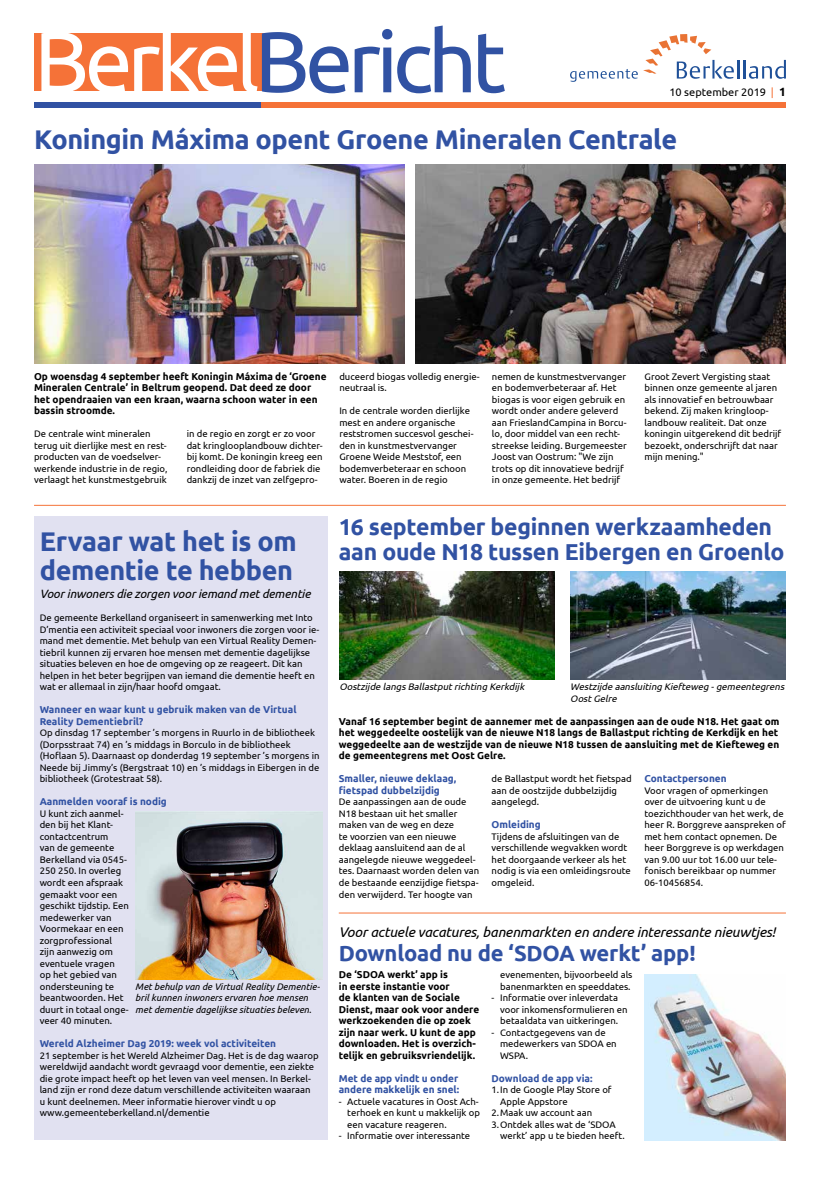
<style>
.page{position:relative;width:820px;height:1177px;background:#fff}
.page>*{position:absolute;margin:0;border:0;box-sizing:border-box;transform-origin:0 0}
.t1{font:86px "Ubuntu";letter-spacing:-.06em;color:#3152a3}
.t2{font:700 27px/29px "Ubuntu";letter-spacing:-.015em;color:#3152a3}
.t3{font:700 23px/25px "Ubuntu";letter-spacing:-.01em;color:#3152a3}
.t4{font:700 22px "Ubuntu";letter-spacing:-.01em;color:#3152a3}
.t5{font:italic 14px "Ubuntu";letter-spacing:-.01em;color:#000}
.t6{font:italic 12px "Ubuntu";letter-spacing:-.01em;color:#000}
.t7{font:11px "Ubuntu";color:#000}
.t8{font:700 10px/11.5px "Ubuntu";color:#000}
.t9{font:700 10px/11.5px "Ubuntu";color:#3152a3}
.t10{font:9.5px/11.5px "Ubuntu";color:#000}
.t11{font:italic 9.5px/11.5px "Ubuntu";color:#000}
.t12{font:italic 9.5px/11.5px "Ubuntu";color:#000}
.s1{color:#fff}
.s2{color:#f57238}
.s3{font-weight:700;font-size:12px}
</style>
<div class="page">
<svg style="left:570px;top:69px;width:67px;height:13px"></svg>
<svg style="left:643px;top:34px;width:142px;height:45px"></svg>
<div style="left:34px;top:33px;width:230px;height:58px;background:#f57238"></div>
<div style="left:34px;top:102px;width:227px;height:6px;background:#3152a3"></div>
<div style="left:261px;top:102px;width:524px;height:6px;background:#f57238"></div>
<div style="left:34px;top:516px;width:294px;height:624px;background:#e1e1f1"></div>
<img style="left:34px;top:164px;width:370px;height:199px">
<img style="left:415px;top:164px;width:370px;height:199px">
<hr style="left:34px;top:505px;width:751px;height:1px;background:#f57238">
<hr style="left:338px;top:912px;width:447px;height:1px;background:#f57238">
<img style="left:339px;top:571px;width:215px;height:108px">
<img style="left:570px;top:571px;width:215px;height:108px">
<img style="left:644px;top:974px;width:141px;height:166px">
<img style="left:135px;top:811px;width:187px;height:168px">
<h1 class="t1" style="left:34px;top:10px;width:473px"><span class="s1">Berkel</span>Bericht</h1>
<p class="t7" style="left:669px;top:86px;width:118px">10 september 2019 <span class="s2">|</span> <span class="s3">1</span></p>
<h2 class="t2" style="left:34px;top:124px;width:644px">Koningin Máxima opent Groene Mineralen Centrale</h2>
<p class="t8" style="left:34px;top:370px;width:294px">Op woensdag 4 september heeft Koningin Máxima de ‘Groene Mineralen Centrale’ in Beltrum geopend. Dat deed ze door het opendraaien van een kraan, waarna schoon water in een bassin stroomde.</p>
<p class="t10" style="left:34px;top:428px;width:135px">De centrale wint mineralen terug uit dierlijke mest en rest&shy;producten van de voedselver&shy;werkende industrie in de regio, verlaagt het kunstmestgebruik</p>
<p class="t10" style="left:187px;top:428px;width:137px">in de regio en zorgt er zo voor dat kringlooplandbouw dichter&shy;bij komt. De koningin kreeg een rondleiding door de fabriek die dankzij de inzet van zelfgepro-</p>
<p class="t10" style="left:339px;top:370px;width:142px">duceerd biogas volledig energie&shy;neutraal is.</p>
<p class="t10" style="left:339px;top:405px;width:136px">In de centrale worden dierlijke mest en andere organische reststromen succesvol geschei&shy;den in kunstmestvervanger<br>Groene Weide Meststof, een bodemverbeteraar en schoon water. Boeren in de regio</p>
<p class="t10" style="left:492px;top:370px;width:136px">nemen de kunstmestvervanger en bodemverbeteraar af. Het biogas is voor eigen gebruik en wordt onder andere geleverd aan FrieslandCampina in Borcu&shy;lo, door middel van een recht&shy;streekse leiding. Burgemeester<br>Joost van Oostrum: "We zijn trots op dit innovatieve bedrijf in onze gemeente. Het bedrijf</p>
<p class="t10" style="left:644px;top:370px;width:138px">Groot Zevert Vergisting staat binnen onze gemeente al jaren als innovatief en betrouwbaar bekend. Zij maken kringloop&shy;landbouw realiteit. Dat onze koningin uitgerekend dit bedrijf bezoekt, onderschrijft dat naar mijn mening."</p>
<h2 class="t2" style="left:40px;top:526px;width:258px">Ervaar wat het is om dementie te hebben</h2>
<p class="t6" style="left:40px;top:586px;width:272px">Voor inwoners die zorgen voor iemand met dementie</p>
<p class="t10" style="left:40px;top:612px;width:281px">De gemeente Berkelland organiseert in samenwerking met Into D’mentia een activiteit speciaal voor inwoners die zorgen voor ie&shy;mand met dementie. Met behulp van een Virtual Reality Demen&shy;tiebril kunnen zij ervaren hoe mensen met dementie dagelijkse situaties beleven en hoe de omgeving op ze reageert. Dit kan helpen in het beter begrijpen van iemand die dementie heeft en wat er allemaal in zijn/haar hoofd omgaat.</p>
<p class="t9" style="left:40px;top:704px;width:258px">Wanneer en waar kunt u gebruik maken van de Virtual<br>Reality Dementiebril?</p>
<p class="t10" style="left:40px;top:727px;width:281px">Op dinsdag 17 september ’s morgens in Ruurlo in de bibliotheek (Dorpsstraat 74) en ’s middags in Borculo in de bibliotheek (Hoflaan 5). Daarnaast op donderdag 19 september ’s morgens in Neede bij Jimmy’s (Bergstraat 10) en ’s middags in Eibergen in de bibliotheek (Grotestraat 58).</p>
<p class="t9" style="left:40px;top:796px;width:129px">Aanmelden vooraf is nodig</p>
<p class="t10" style="left:40px;top:807px;width:91px">U kunt zich aanmel&shy;den bij het Klant&shy;contactcentrum<br>van de gemeente<br>Berkelland via 0545-<br>250 250. In overleg wordt een afspraak gemaakt voor een geschikt tijdstip. Een medewerker van<br>Voormekaar en een zorgprofessional zijn aanwezig om eventuele vragen<br>op het gebied van ondersteuning te beantwoorden. Het duurt in totaal onge&shy;veer 40 minuten.</p>
<p class="t9" style="left:40px;top:1037px;width:238px">Wereld Alzheimer Dag 2019: week vol activiteiten</p>
<p class="t10" style="left:40px;top:1049px;width:280px">21 september is het Wereld Alzheimer Dag. Het is de dag waarop wereldwijd aandacht wordt gevraagd voor dementie, een ziekte die grote impact heeft op het leven van veel mensen. In Berkel&shy;land zijn er rond deze datum verschillende activiteiten waaraan<br>u kunt deelnemen. Meer informatie hierover vindt u op www.gemeenteberkelland.nl/dementie</p>
<p class="t11" style="left:135px;top:980px;width:186px">Met behulp van de Virtual Reality Dementie&shy;bril kunnen inwoners ervaren hoe mensen met dementie dagelijkse situaties beleven.</p>
<h3 class="t3" style="left:338px;top:514px;width:447px">16 september beginnen werkzaamheden aan oude N18 tussen Eibergen en Groenlo</h3>
<p class="t12" style="left:339px;top:681px;width:189px">Oostzijde langsBallastputrichting Kerkdijk</p>
<p class="t12" style="left:570px;top:681px;width:218px">Westzijde aansluiting Kiefteweg -gemeentegrens<br>OostGelre</p>
<p class="t8" style="left:338px;top:715px;width:442px">Vanaf 16 september begint de aannemer met de aanpassingen aan de oude N18. Het gaat om het weggedeelte oostelijk van de nieuwe N18 langs de Ballastput richting de Kerkdijk en het weggedeelte aan de westzijde van de nieuwe N18 tussen de aansluiting met de Kiefteweg en de gemeentegrens met Oost Gelre.</p>
<p class="t9" style="left:338px;top:773px;width:119px">Smaller, nieuwe deklaag, fietspad dubbelzijdig</p>
<p class="t10" style="left:338px;top:796px;width:142px">De aanpassingen aan de oude<br>N18 bestaan uit het smaller maken van de weg en deze<br>te voorzien van een nieuwe deklaag aansluitend aan de al aangelegde nieuwe weggedeel&shy;tes. Daarnaast worden delen van de bestaande eenzijdige fietspa&shy;den verwijderd. Ter hoogte van</p>
<p class="t10" style="left:491px;top:773px;width:141px">de Ballastput wordt het fietspad aan de oostzijde dubbelzijdig aangelegd.</p>
<p class="t9" style="left:491px;top:819px;width:51px">Omleiding</p>
<p class="t10" style="left:491px;top:830px;width:141px">Tijdens de afsluitingen van de verschillende wegvakken wordt het doorgaande verkeer als het nodig is via een omleidingsroute omgeleid.</p>
<p class="t9" style="left:644px;top:773px;width:84px">Contactpersonen</p>
<p class="t10" style="left:644px;top:784px;width:143px">Voor vragen of opmerkingen over de uitvoering kunt u de toezichthouder van het werk, de heer R. Borggreve aanspreken of met hem contact opnemen. De heer Borggreve is op werkdagen van 9.00 uur tot 16.00 uur tele&shy;fonisch bereikbaar op nummer<br>06-10456854.</p>
<h3 class="t5" style="left:338px;top:923px;width:438px">Voor actuele vacatures, banenmarkten en andere interessante nieuwtjes!</h3>
<h3 class="t4" style="left:338px;top:939px;width:358px">Download nu de ‘SDOA werkt’ app!</h3>
<p class="t8" style="left:338px;top:968px;width:142px">De ‘SDOA werkt’ app is<br>in eerste instantie voor<br>de klanten van de Sociale<br>Dienst, maar ook voor andere werkzoekenden die op zoek zijn naar werk. U kunt de app downloaden. Het is overzich&shy;telijk en gebruiksvriendelijk.</p>
<p class="t9" style="left:338px;top:1072px;width:122px">Met de app vindt u onder andere makkelijk en snel:</p>
<p class="t10" style="left:347px;top:1095px;width:134px;text-indent:-9px">- Actuele vacatures in Oost Ach&shy;terhoek en kunt u makkelijk op een vacature reageren.</p>
<p class="t10" style="left:338px;top:1129px;width:133px">- Informatie over interessante</p>
<p class="t10" style="left:500px;top:968px;width:134px">evenementen, bijvoorbeeld als banenmarkten en speeddates.</p>
<p class="t10" style="left:500px;top:991px;width:129px;text-indent:-9px">- Informatie over inleverdata voor inkomensformulieren en betaaldata van uitkeringen.</p>
<p class="t10" style="left:500px;top:1026px;width:118px;text-indent:-9px">- Contactgegevens van de medewerkers van SDOA en<br>WSPA.</p>
<p class="t9" style="left:491px;top:1072px;width:102px">Download de app via:</p>
<p class="t10" style="left:491px;top:1083px;width:121px">1.In de Google Play Store of</p>
<p class="t10" style="left:500px;top:1095px;width:69px">Apple Appstore</p>
<p class="t10" style="left:491px;top:1106px;width:102px">2.Maak uw account aan</p>
<p class="t10" style="left:491px;top:1118px;width:126px">3.Ontdek alles wat de ‘SDOA</p>
<p class="t10" style="left:500px;top:1129px;width:126px">werkt’ app u te bieden heeft.</p>
</div>
